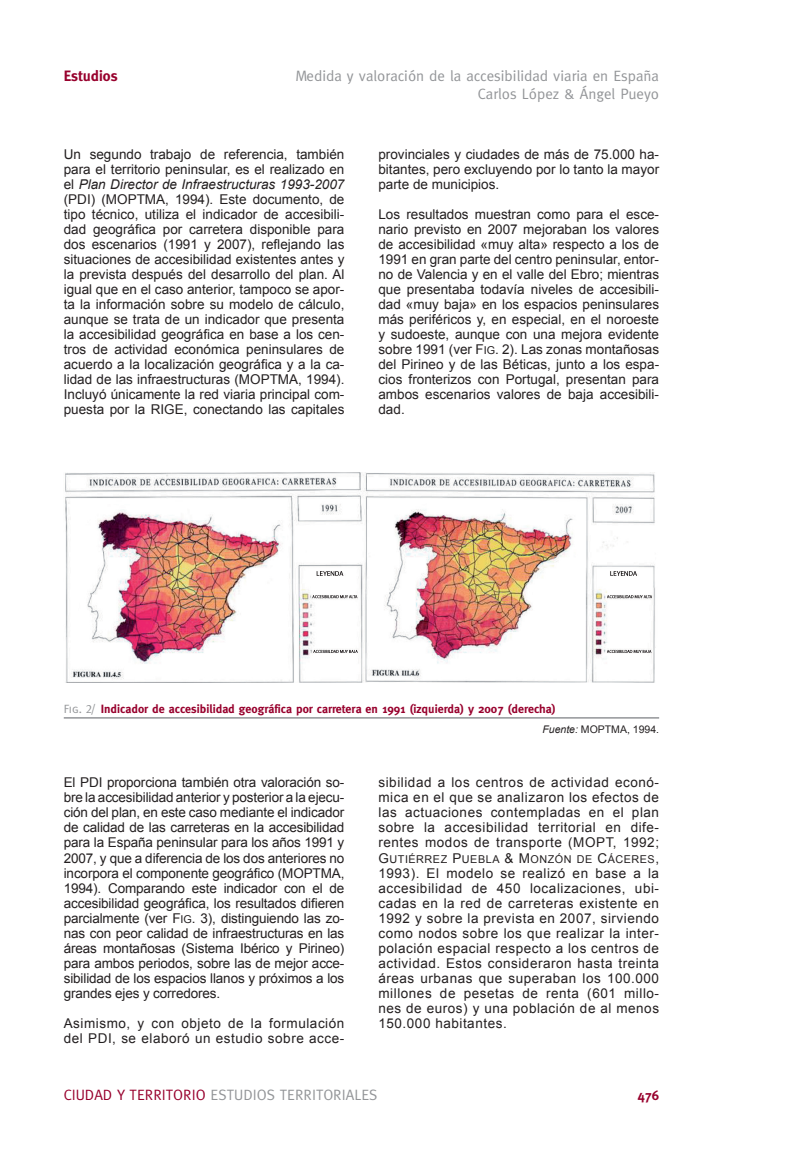
<style>
.page{position:relative;width:808px;height:1149px;background:#fff}
.page>*{position:absolute;margin:0;border:0;box-sizing:border-box;transform-origin:0 0}
.t1{font:15px/18px "Meta";color:#939598;text-align:right}
.t2{font:700 15px "Meta";color:#98012d}
.t3{font:13.5px/15px "Arial";color:#231f20;text-align:justify}
.t4{font:13.5px/15px "Arial";letter-spacing:.04em;color:#231f20}
.t5{font:700 13.5px "Meta";color:#98012d}
.t6{font:700 12px "Meta";color:#98012d}
.t7{font:10.8px "Arial MT SC800";letter-spacing:.05em;color:#231f20}
.t8{font:italic 10.5px "Arial";color:#231f20}
.s1{font-style:italic}
.s2{font-family:"Arial MT SC800"}
.s3{font-family:"Arial MT SC800";font-size:10.8px}
.s4{font-family:"Meta Caps";font-weight:400;color:#939598}
.s5{font-family:"Arial MT SC800";font-style:normal}
.s6{font-style:normal}
.s7{font-size:13.5px}
.s8{color:#98012d}
</style>
<div class="page">
<img style="left:65px;top:472px;width:590px;height:211px">
<hr style="left:64px;top:717px;width:595px;height:1px;background:#939598">
<p class="t2" style="left:64px;top:67px;width:55px">Estudios</p>
<p class="t1" style="left:295px;top:66px;width:365px">Medida y valoración de la accesibilidad viaria en España<br>Carlos López &amp; Ángel Pueyo</p>
<p class="t3" style="left:64px;top:146px;width:282px">Un segundo trabajo de referencia, también para el territorio peninsular, es el realizado en el <span class="s1">Plan Director de Infraestructuras 1993-2007 </span>(PDI) (MOPTMA, 1994). Este documento, de tipo técnico, utiliza el indicador de accesibili&shy;dad geográfica por carretera disponible para dos escenarios (1991 y 2007), reflejando las situaciones de accesibilidad existentes antes y la prevista después del desarrollo del plan. Al igual que en el caso anterior, tampoco se apor&shy;ta la información sobre su modelo de cálculo, aunque se trata de un indicador que presenta la accesibilidad geográfica en base a los cen&shy;tros de actividad económica peninsulares de acuerdo a la localización geográfica y a la ca&shy;lidad de las infraestructuras (MOPTMA, 1994).<br>Incluyó únicamente la red viaria principal com&shy;puesta por la RIGE, conectando las capitales</p>
<p class="t3" style="left:378px;top:146px;width:282px">provinciales y ciudades de más de 75.000 ha&shy;bitantes, pero excluyendo por lo tanto la mayor parte de municipios.</p>
<p class="t3" style="left:378px;top:206px;width:282px">Los resultados muestran como para el esce&shy;nario previsto en 2007 mejoraban los valores de accesibilidad «muy alta» respecto a los de 1991 en gran parte del centro peninsular, entor&shy;no de Valencia y en el valle del Ebro; mientras que presentaba todavía niveles de accesibili&shy;dad «muy baja» en los espacios peninsulares más periféricos y, en especial, en el noroeste y sudoeste, aunque con una mejora evidente sobre 1991 (ver <span class="s2">F</span><span class="s3">IG</span>. 2). Las zonas montañosas del Pirineo y de las Béticas, junto a los espa&shy;cios fronterizos con Portugal, presentan para ambos escenarios valores de baja accesibili&shy;dad.</p>
<p class="t6" style="left:64px;top:701px;width:493px"><span class="s4">Fig. 2/</span> Indicador de accesibilidad geográfica por carretera en 1991 (izquierda) y 2007 (derecha)</p>
<p class="t8" style="left:542px;top:722px;width:118px">Fuente: <span class="s5">MOPTMA</span><span class="s6">, 1994.</span></p>
<p class="t3" style="left:64px;top:775px;width:282px">El PDI proporciona también otra valoración so&shy;bre la accesibilidad anterior y posterior a la ejecu&shy;ción del plan, en este caso mediante el indicador de calidad de las carreteras en la accesibilidad para la España peninsular para los años 1991 y 2007, y que a diferencia de los dos anteriores no incorpora el componente geográfico (MOPTMA, 1994). Comparando este indicador con el de accesibilidad geográfica, los resultados difieren parcialmente (ver <span class="s2">F</span><span class="s3">IG</span>. 3), distinguiendo las zo&shy;nas con peor calidad de infraestructuras en las áreas montañosas (Sistema Ibérico y Pirineo) para ambos periodos, sobre las de mejor acce&shy;sibilidad de los espacios llanos y próximos a los grandes ejes y corredores.</p>
<p class="t4" style="left:64px;top:1015px;width:282px">Asimismo, y con objeto de la formulación del PDI, se elaboró un estudio sobre acce-</p>
<p class="t3" style="left:378px;top:775px;width:282px">sibilidad a los centros de actividad econó&shy;mica en el que se analizaron los efectos de las actuaciones contempladas en el plan sobre la accesibilidad territorial en dife&shy;rentes modos de transporte (MOPT, 1992;</p>
<p class="t7" style="left:378px;top:851px;width:282px"><span class="s7">G</span>UTIÉRREZ <span class="s7">P</span>UEBLA <span class="s7">&amp; M</span>ONZÓN DE <span class="s7">C</span>ÁCERES<span class="s7">,</span></p>
<p class="t3" style="left:378px;top:865px;width:282px">1993). El modelo se realizó en base a la accesibilidad de 450 localizaciones, ubi&shy;cadas en la red de carreteras existente en 1992 y sobre la prevista en 2007, sirviendo como nodos sobre los que realizar la inter&shy;polación espacial respecto a los centros de actividad. Estos consideraron hasta treinta áreas urbanas que superaban los 100.000 millones de pesetas de renta (601 millo&shy;nes de euros) y una población de al menos 150.000 habitantes.</p>
<p class="t1" style="left:64px;top:1084px;width:315px"><span class="s8">CIUDAD Y TERRITORIO</span> ESTUDIOS TERRITORIALES</p>
<p class="t5" style="left:637px;top:1086px;width:23px">476</p>
</div>
